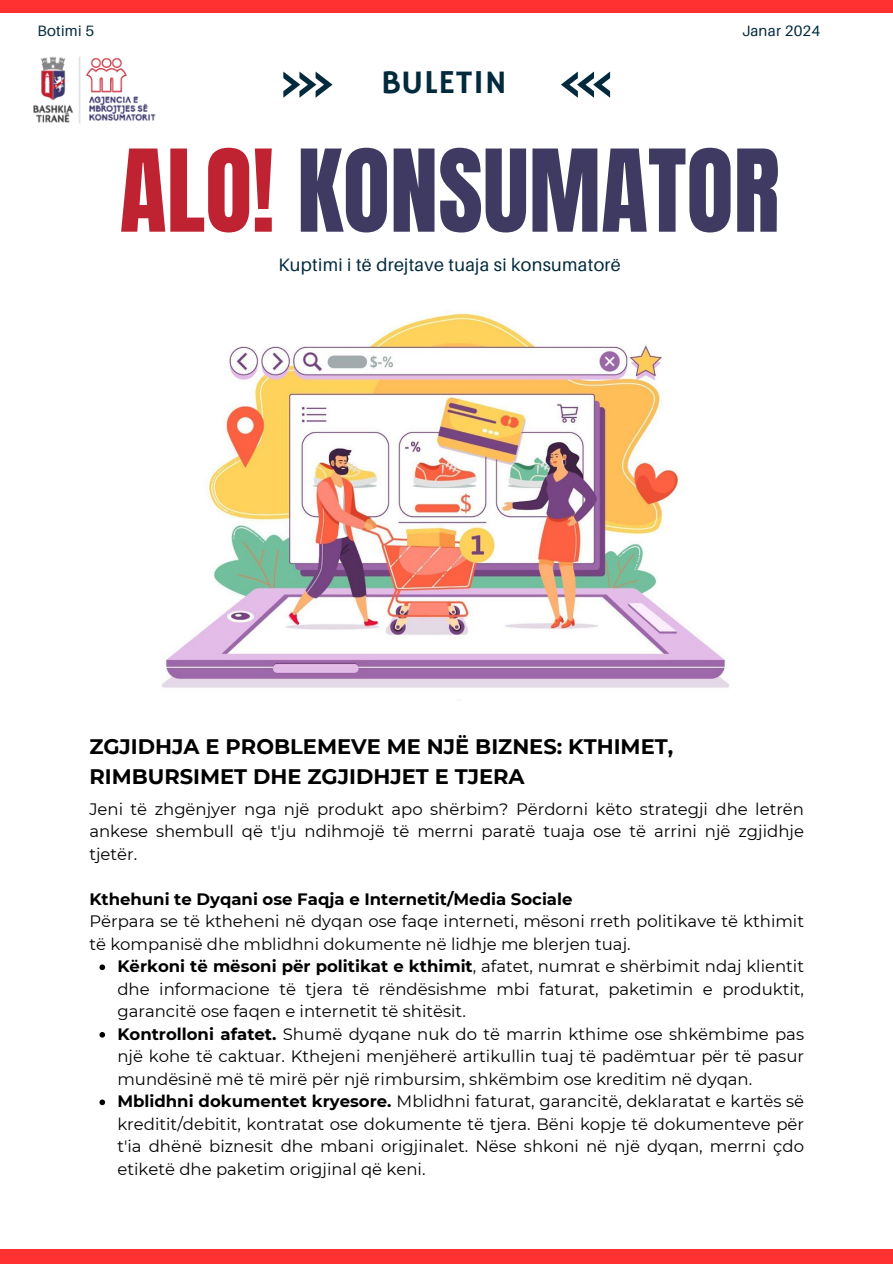
<style>
.page{position:relative;width:893px;height:1264px;background:#fff}
.page>*{position:absolute;margin:0;border:0;box-sizing:border-box;transform-origin:0 0}
.t1{font:96.9px "Anton";color:#3f3a61}
.t2{font:33.3px "Hammersmith One";letter-spacing:.02em;color:#022a3d}
.t3{font:700 21px/29.2px "Montserrat";color:#000}
.t4{font:18px "Aileron";letter-spacing:.015em;color:#022a3d}
.t5{font:16.5px/22.5px "Montserrat";color:#000;text-align:justify}
.t6{font:700 16.5px "Montserrat";color:#000}
.t7{font:15px "Aileron";letter-spacing:.015em;color:#022a3d}
.s1{color:#bf2331}
.s2{font-weight:700}
</style>
<div class="page">
<img style="left:162px;top:313px;width:567px;height:375px">
<svg style="left:283px;top:72px;width:49px;height:25px"></svg>
<svg style="left:561px;top:72px;width:49px;height:25px"></svg>
<img style="left:33px;top:56px;width:123px;height:68px">
<div style="left:0;top:0;width:892px;height:12px;background:#ff3131"></div>
<div style="left:0;top:1249px;width:892px;height:14px;background:#ff3131"></div>
<svg style="left:99px;top:964px;width:6px;height:6px"></svg>
<svg style="left:99px;top:1032px;width:6px;height:5px"></svg>
<svg style="left:99px;top:1099px;width:6px;height:6px"></svg>
<p class="t7" style="left:37px;top:21px;width:58px">Botimi 5</p>
<p class="t7" style="left:742px;top:21px;width:80px">Janar 2024</p>
<p class="t2" style="left:381px;top:63px;width:127px">BULETIN</p>
<p class="t1" style="left:120px;top:121px;width:661px"><span class="s1">ALO!</span> KONSUMATOR</p>
<p class="t4" style="left:278px;top:253px;width:343px">Kuptimi i të drejtave tuaja si konsumatorë</p>
<p class="t3" style="left:89px;top:732px;width:585px">ZGJIDHJA E PROBLEMEVE ME NJË BIZNES: KTHIMET,<br>RIMBURSIMET DHE ZGJIDHJET E TJERA</p>
<p class="t5" style="left:89px;top:797px;width:716px">Jeni të zhgënjyer nga një produkt apo shërbim? Përdorni këto strategji dhe letrën ankese shembull që t'ju ndihmojë të merrni paratë tuaja ose të arrini një zgjidhje tjetër.</p>
<p class="t6" style="left:89px;top:888px;width:484px">Kthehuni te Dyqani ose Faqja e Internetit/Media Sociale</p>
<p class="t5" style="left:89px;top:910px;width:716px">Përpara se të ktheheni në dyqan ose faqe interneti, mësoni rreth politikave të kthimit të kompanisë dhe mblidhni dokumente në lidhje me blerjen tuaj.</p>
<p class="t5" style="left:117px;top:955px;width:688px"><span class="s2">Kërkoni të mësoni për politikat e kthimit</span>, afatet, numrat e shërbimit ndaj klientit dhe informacione të tjera të rëndësishme mbi faturat, paketimin e produktit, garancitë ose faqen e internetit të shitësit.</p>
<p class="t5" style="left:117px;top:1022px;width:688px"><span class="s2">Kontrolloni afatet.</span> Shumë dyqane nuk do të marrin kthime ose shkëmbime pas një kohe të caktuar. Kthejeni menjëherë artikullin tuaj të padëmtuar për të pasur mundësinë më të mirë për një rimbursim, shkëmbim ose kreditim në dyqan.</p>
<p class="t5" style="left:117px;top:1090px;width:688px"><span class="s2">Mblidhni dokumentet kryesore.</span> Mblidhni faturat, garancitë, deklaratat e kartës së kreditit/debitit, kontratat ose dokumente të tjera. Bëni kopje të dokumenteve për t'ia dhënë biznesit dhe mbani origjinalet. Nëse shkoni në një dyqan, merrni çdo etiketë dhe paketim origjinal që keni.</p>
</div>
